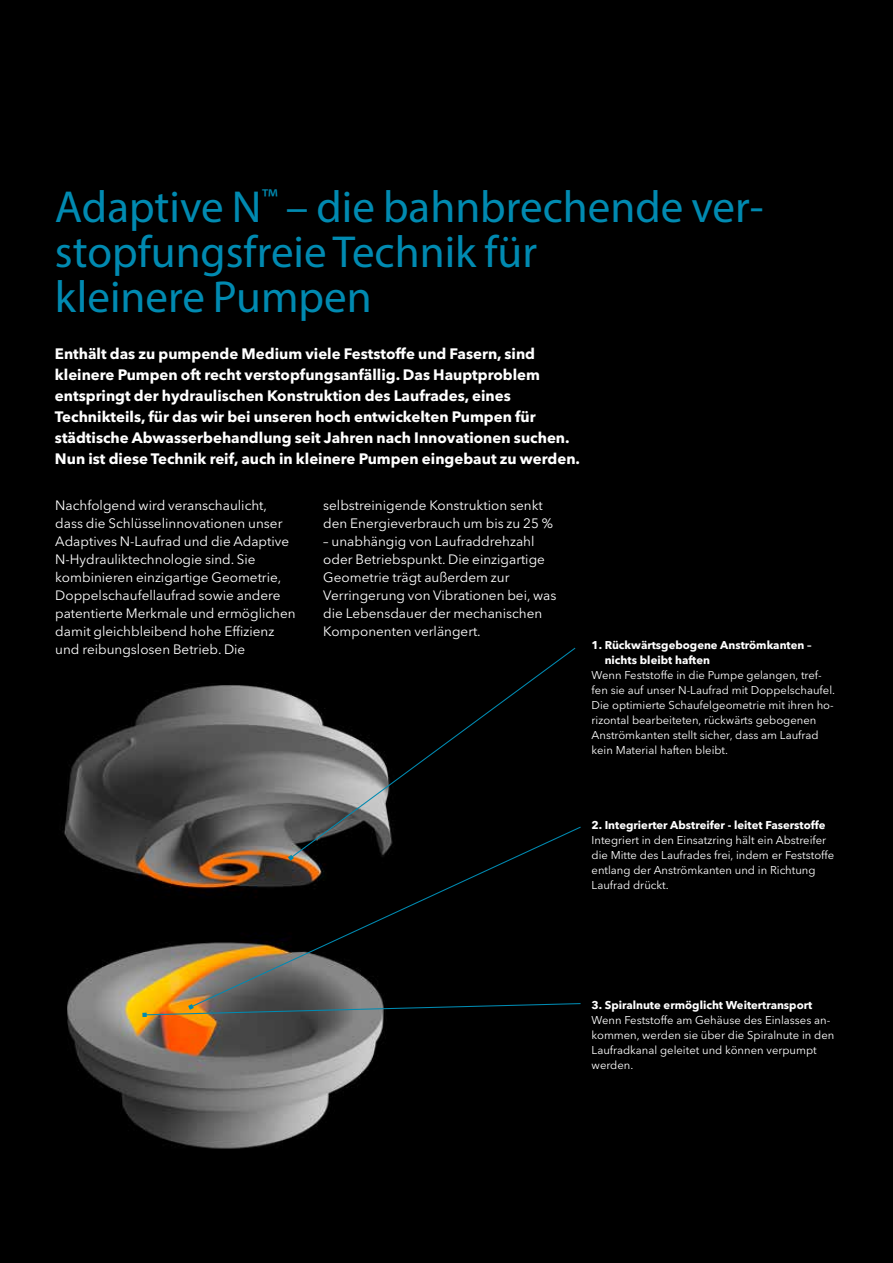
<style>
.page{position:relative;width:893px;height:1263px;background:#000}
.page>*{position:absolute;margin:0;border:0;box-sizing:border-box;transform-origin:0 0}
.t1{font:45px/45px "Myriad Pro";color:#008ab1}
.t2{font:700 15px/21px "Avenir Next LT Pro";color:#fff}
.t3{font:13.5px/18px "Avenir Next LT Pro";color:#fff}
.t4{font:11.25px/15px "Avenir Next LT Pro";color:#fff}
.t5{font:700 11.25px/15px "Avenir Next LT Pro";color:#fff}
</style>
<div class="page">
<img style="left:64px;top:685px;width:320px;height:464px">
<svg style="left:289px;top:647px;width:287px;height:179px"></svg>
<svg style="left:190px;top:826px;width:391px;height:176px"></svg>
<svg style="left:142px;top:1002px;width:439px;height:15px"></svg>
<h1 class="t1" style="left:55px;top:183px;width:710px">Adaptive N<sup>™</sup> – die bahnbrechende ver&shy;stopfungsfreie Technik für<br>kleinere Pumpen</h1>
<p class="t2" style="left:55px;top:343px;width:527px">Enthält das zu pumpende Medium viele Feststoffe und Fasern, sind kleinere Pumpen oft recht verstopfungsanfällig. Das Hauptproblem entspringt der hydraulischen Konstruktion des Laufrades, eines Technikteils, für das wir bei unseren hoch entwickelten Pumpen für städtische Abwasserbehandlung seit Jahren nach Innovationen suchen.<br>Nun ist diese Technik reif, auch in kleinere Pumpen eingebaut zu werden.</p>
<p class="t3" style="left:55px;top:497px;width:242px">Nachfolgend wird veranschaulicht, dass die Schlüsselinnovationen unser Adaptives N-Laufrad und die Adaptive N-Hydrauliktechnologie sind. Sie kombinieren einzigartige Geometrie, Doppelschaufellaufrad sowie andere patentierte Merkmale und ermöglichen damit gleichbleibend hohe Effizienz und reibungslosen Betrieb. Die</p>
<p class="t3" style="left:323px;top:497px;width:231px">selbstreinigende Konstruktion senkt den Energieverbrauch um bis zu 25 %</p>
<p class="t3" style="left:323px;top:532px;width:235px">– unabhängig von Laufraddrehzahl oder Betriebspunkt. Die einzigartige Geometrie trägt außerdem zur Verringerung von Vibrationen bei, was die Lebensdauer der mechanischen Komponenten verlängert.</p>
<p class="t5" style="left:605px;top:637px;width:208px;text-indent:-13px">1. Rückwärtsgebogene Anströmkanten – nichts bleibt haften</p>
<p class="t4" style="left:592px;top:667px;width:245px">Wenn Feststoffe in die Pumpe gelangen, tref&shy;fen sie auf unser N-Laufrad mit Doppelschaufel.<br>Die optimierte Schaufelgeometrie mit ihren ho&shy;rizontal bearbeiteten, rückwärts gebogenen Anströmkanten stellt sicher, dass am Laufrad kein Material haften bleibt.</p>
<p class="t5" style="left:592px;top:817px;width:235px">2. Integrierter Abstreifer - leitet Faserstoffe</p>
<p class="t4" style="left:592px;top:832px;width:244px">Integriert in den Einsatzring hält ein Abstreifer die Mitte des Laufrades frei, indem er Feststoffe entlang der Anströmkanten und in Richtung Laufrad drückt.</p>
<p class="t5" style="left:592px;top:997px;width:222px">3. Spiralnute ermöglicht Weitertransport</p>
<p class="t4" style="left:592px;top:1012px;width:244px">Wenn Feststoffe am Gehäuse des Einlasses an&shy;kommen, werden sie über die Spiralnute in den Laufradkanal geleitet und können verpumpt werden.</p>
</div>
